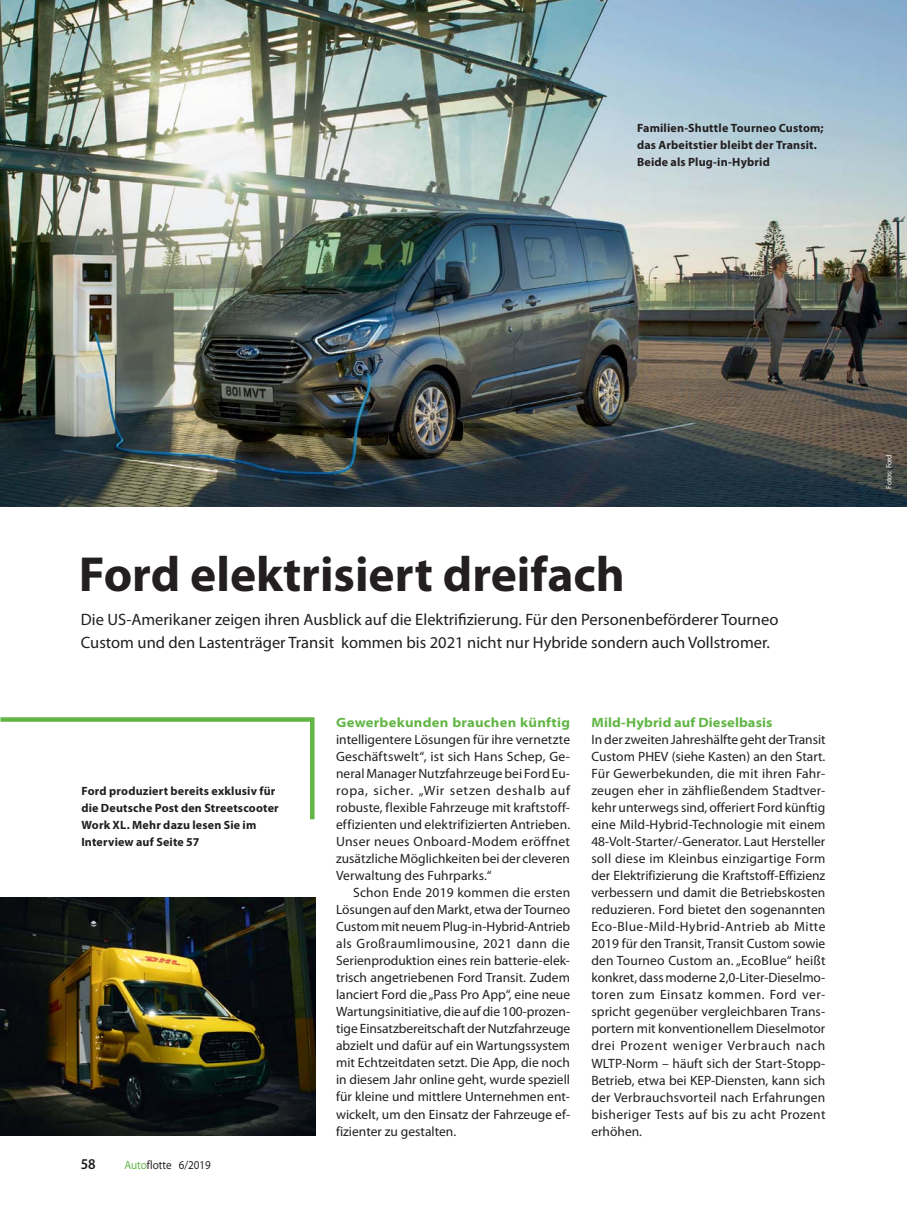
<style>
.page{position:relative;width:919px;height:1212px;background:#fff}
.page>*{position:absolute;margin:0;border:0;box-sizing:border-box;transform-origin:0 0}
.t1{font:700 49.5px "Myriad Pro";color:#231f20}
.t2{font:16.5px/22.5px "Myriad Pro";color:#231f20}
.t3{font:600 semi-condensed 15px "Myriad Pro";color:#231f20}
.t4{font:13.5px/17px "Myriad Pro";color:#231f20;text-align:justify}
.t5{font:700 semi-expanded 13.5px "Myriad Pro";letter-spacing:.015em;color:#61b645}
.t6{font:700 12px/17px "Myriad Pro";letter-spacing:.015em;color:#231f20}
.t7{font:semi-expanded 12px "Myriad Pro";color:#231f20;scale:.85 1}
.t8{font:7.5px "Myriad Pro";letter-spacing:-.005em;color:#fff}
.s1{color:#61b645}
</style>
<div class="page">
<img style="left:0;top:0;width:906px;height:506px">
<img style="left:0;top:897px;width:315px;height:238px">
<svg style="left:0;top:717px;width:315px;height:103px"></svg>
<p class="t6" style="left:637px;top:120px;width:188px">Familien-Shuttle Tourneo Custom; das Arbeitstier bleibt der Transit.<br>Beide als Plug-in-Hybrid</p>
<h1 class="t1" style="left:79px;top:556px;width:547px">Ford elektrisiert dreifach</h1>
<p class="t2" style="left:81px;top:610px;width:699px">Die US-Amerikaner zeigen ihren Ausblick auf die Elektrifizierung. Für den Personenbeförderer Tourneo<br>Custom und den Lastenträger Transit kommen bis 2021 nicht nur Hybride sondern auch Vollstromer.</p>
<p class="t6" style="left:81px;top:784px;width:199px">Ford produziert bereits exklusiv für die Deutsche Post den Streetscooter<br>Work XL. Mehr dazu lesen Sie im<br>Interview auf Seite 57</p>
<p class="t3" style="left:81px;top:1155px;width:16px">58</p>
<p class="t7" style="left:124px;top:1158px;width:103px"><span class="s1">Auto</span>flotte 6/2019</p>
<p class="t5" style="left:336px;top:718px;width:235px">Gewerbekunden brauchen künftig</p>
<p class="t4" style="left:336px;top:733px;width:235px">intelligentere Lösungen für ihre vernetzte Geschäftswelt“, ist sich Hans Schep, Ge&shy;neral Manager Nutzfahrzeuge bei Ford Eu&shy;ropa, sicher. „Wir setzen deshalb auf robuste, flexible Fahrzeuge mit kraftstoff&shy;effizienten und elektrifizierten Antrieben.<br>Unser neues Onboard-Modem eröffnet zusätzliche Möglichkeiten bei der cleveren Verwaltung des Fuhrparks.“</p>
<p class="t4" style="left:336px;top:886px;width:236px;text-indent:17px">Schon Ende 2019 kommen die ersten Lösungen auf den Markt, etwa der Tourneo Custom mit neuem Plug-in-Hybrid-Antrieb als Großraumlimousine, 2021 dann die Serienproduktion eines rein batterie-elek&shy;trisch angetriebenen Ford Transit. Zudem lanciert Ford die „Pass Pro App“, eine neue Wartungsinitiative, die auf die 100-prozen&shy;tige Einsatzbereitschaft der Nutzfahrzeuge abzielt und dafür auf ein Wartungssystem mit Echtzeitdaten setzt. Die App, die noch in diesem Jahr online geht, wurde speziell für kleine und mittlere Unternehmen ent&shy;wickelt, um den Einsatz der Fahrzeuge ef&shy;fizienter zu ge stalten.</p>
<p class="t5" style="left:591px;top:718px;width:183px">Mild-Hybrid auf Dieselbasis</p>
<p class="t4" style="left:591px;top:733px;width:236px">In der zweiten Jahreshälfte geht der Transit Custom PHEV (siehe Kasten) an den Start.<br>Für Gewerbekunden, die mit ihren Fahr&shy;zeugen eher in zähfließendem Stadtver&shy;kehr unterwegs sind, offeriert Ford künftig eine Mild-Hybrid-Technologie mit einem 48-Volt-Starter/-Generator. Laut Hersteller soll diese im Kleinbus einzigartige Form der Elektrifizierung die Kraftstoff- Effizienz verbessern und damit die Betriebskosten reduzieren. Ford bietet den sogenannten Eco-Blue-Mild-Hybrid-Antrieb ab Mitte 2019 für den Transit, Transit Custom sowie den Tourneo Custom an. „EcoBlue“ heißt konkret, dass moderne 2,0-Liter-Dieselmo&shy;toren zum Einsatz kommen. Ford ver&shy;spricht gegenüber vergleichbaren Trans&shy;portern mit konventionellem Dieselmotor drei Prozent weniger Verbrauch nach WLTP-Norm – häuft sich der Start-Stopp-Betrieb, etwa bei KEP-Diensten, kann sich der Verbrauchsvorteil nach Erfahrungen bisheriger Tests auf bis zu acht Prozent erhöhen.</p>
<p class="t8" style="left:886px;top:489px;width:36px;rotate:-90deg">Fotos: Ford</p>
</div>
